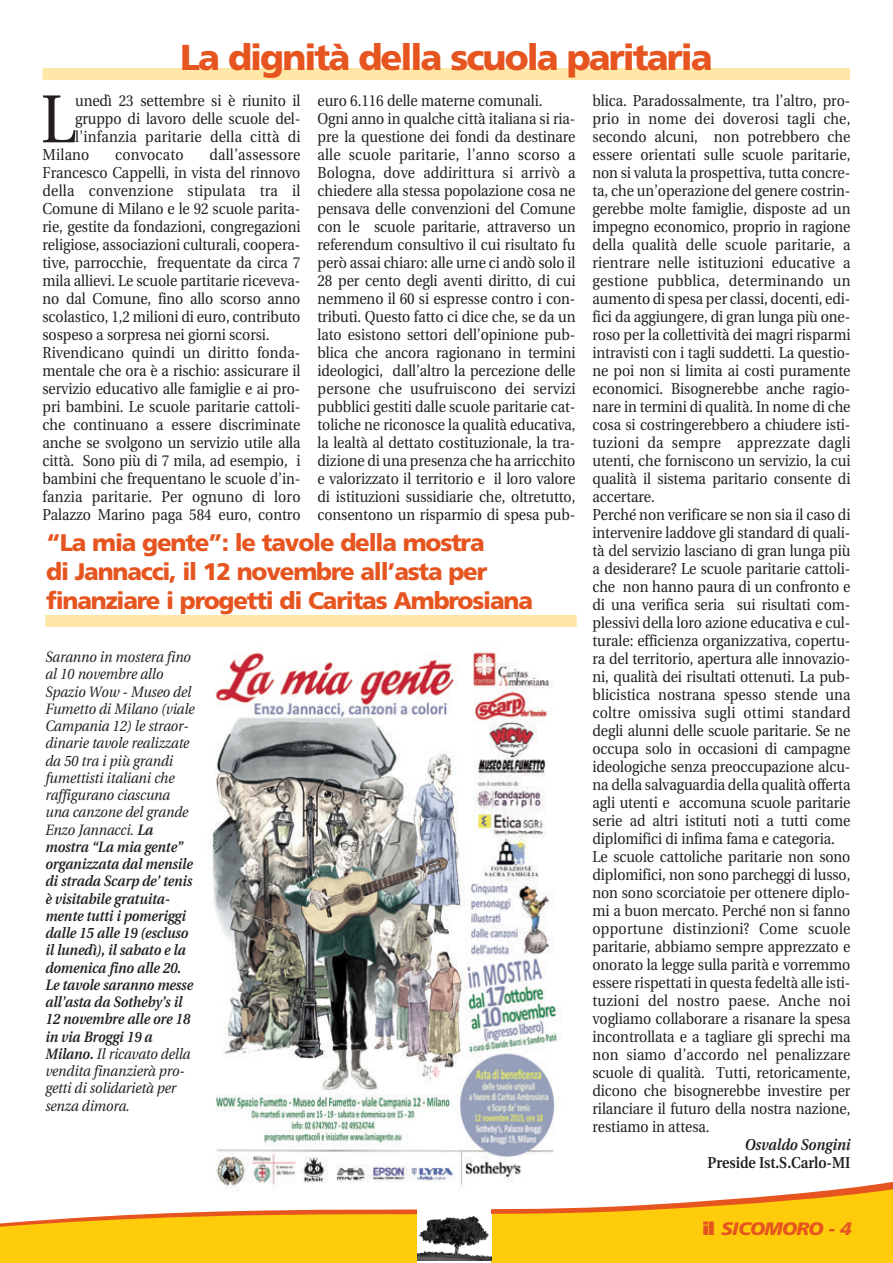
<style>
.page{position:relative;width:893px;height:1263px;background:#fff}
.page>*{position:absolute;margin:0;border:0;box-sizing:border-box;transform-origin:0 0}
.t1{font:67.8px "Utopia";color:#231f20;scale:.9 1}
.t2{font:900 36px "Frutiger";letter-spacing:-.055em;color:#e6551f}
.t3{font:900 24px/28.8px "Frutiger";letter-spacing:-.05em;color:#e6551f}
.t4{font:italic 900 18px "Frutiger";letter-spacing:-.04em;color:#e6551f;scale:1.07 1}
.t5{font:15.75px/18px "Utopia";letter-spacing:-.005em;color:#231f20;scale:.9 1}
.t6{font:15.75px "Utopia";letter-spacing:.015em;color:#231f20;scale:.9 1}
.t7{font:600 15.75px "Utopia";letter-spacing:-.005em;color:#231f20;scale:.9 1}
.t8{font:italic 600 15.75px "Utopia";letter-spacing:-.005em;color:#231f20;scale:.9 1}
.t9{font:italic 15px/17.2px "Utopia";letter-spacing:-.005em;color:#231f20;scale:.9 1}
.s1{font-weight:600}
.s2{font-style:normal}
</style>
<div class="page">
<svg style="left:0;top:1189px;width:892px;height:74px;fill:#fecc0a"></svg>
<div style="left:417px;top:1206px;width:74px;height:57px;background:#fff"></div>
<img style="left:417px;top:1216px;width:74px;height:45px">
<div style="left:43px;top:68px;width:807px;height:12px;background:#ffe7a8"></div>
<div style="left:45px;top:615px;width:532px;height:12px;background:#ffe7a8"></div>
<img style="left:200px;top:652px;width:370px;height:547px">
<h2 class="t2" style="left:180px;top:36px;width:534px">La dignità della scuola paritaria</h2>
<p class="t5" style="left:317px;top:92px;width:288px">euro 6.116 delle materne comunali.<br>Ogni anno in qualche città italiana si ria&shy;pre la questione dei fondi da destinare alle scuole paritarie, l’anno scorso a Bologna, dove addirittura si arrivò a chiedere alla stessa popolazione cosa ne pensava delle convenzioni del Comune con le scuole paritarie, attraverso un referendum consultivo il cui risultato fu però assai chiaro: alle urne ci andò solo il 28 per cento degli aventi diritto, di cui nemmeno il 60 si espresse contro i con&shy;tributi. Questo fatto ci dice che, se da un lato esistono settori dell’opinione pub&shy;blica che ancora ragionano in termini ideologici, dall’altro la percezione delle persone che usufruiscono dei servizi pubblici gestiti dalle scuole paritarie cat&shy;toliche ne riconosce la qualità educativa, la lealtà al dettato costituzionale, la tra&shy;dizione di una presenza che ha arricchito e valorizzato il territorio e il loro valore di istituzioni sussidiarie che, oltretutto, consentono un risparmio di spesa pub-</p>
<p class="t5" style="left:592px;top:92px;width:288px">blica. Paradossalmente, tra l’altro, pro&shy;prio in nome dei doverosi tagli che, secondo alcuni, non potrebbero che essere orientati sulle scuole paritarie, non si valuta la prospettiva, tutta concre&shy;ta, che un’operazione del genere costrin&shy;gerebbe molte famiglie, disposte ad un impegno economico, proprio in ragione della qualità delle scuole paritarie, a rientrare nelle istituzioni educative a gestione pubblica, determinando un aumento di spesa per classi, docenti, edi&shy;fici da aggiungere, di gran lunga più one&shy;roso per la collettività dei magri risparmi intravisti con i tagli suddetti. La questio&shy;ne poi non si limita ai costi puramente economici. Bisognerebbe anche ragio&shy;nare in termini di qualità. In nome di che cosa si costringerebbero a chiudere isti&shy;tuzioni da sempre apprezzate dagli utenti, che forniscono un servizio, la cui qualità il sistema paritario consente di accertare.<br>Perché non verificare se non sia il caso di intervenire laddove gli standard di quali&shy;tà del servizio lasciano di gran lunga più a desiderare? Le scuole paritarie cattoli&shy;che non hanno paura di un confronto e di una verifica seria sui risultati com&shy;plessivi della loro azione educativa e cul&shy;turale: efficienza organizzativa, copertu&shy;ra del territorio, apertura alle innovazio&shy;ni, qualità dei risultati ottenuti. La pub&shy;blicistica nostrana spesso stende una coltre omissiva sugli ottimi standard degli alunni delle scuole paritarie. Se ne occupa solo in occasioni di campagne ideologiche senza preoccupazione alcu&shy;na della salvaguardia della qualità offerta agli utenti e accomuna scuole paritarie serie ad altri istituti noti a tutti come diplomifici di infima fama e categoria.<br>Le scuole cattoliche paritarie non sono diplomifici, non sono parcheggi di lusso, non sono scorciatoie per ottenere diplo&shy;mi a buon mercato. Perché non si fanno opportune distinzioni? Come scuole paritarie, abbiamo sempre apprezzato e onorato la legge sulla parità e vorremmo essere rispettati in questa fedeltà alle isti&shy;tuzioni del nostro paese. Anche noi vogliamo collaborare a risanare la spesa incontrollata e a tagliare gli sprechi ma non siamo d’accordo nel penalizzare scuole di qualità. Tutti, retoricamente, dicono che bisognerebbe investire per rilanciare il futuro della nostra nazione, restiamo in attesa.</p>
<p class="t8" style="left:745px;top:1136px;width:119px">Osvaldo Songini</p>
<p class="t7" style="left:707px;top:1154px;width:160px">Preside Ist.S.Carlo-MI</p>
<h1 class="t1" style="left:41px;top:82px;width:40px">L</h1>
<p class="t5" style="left:75px;top:92px;width:252px">unedì 23 settembre si è riunito il</p>
<p class="t5" style="left:75px;top:110px;width:252px">gruppo di lavoro delle scuole del-</p>
<p class="t6" style="left:75px;top:128px;width:252px">l'infanzia paritarie della città di</p>
<p class="t5" style="left:43px;top:146px;width:54px">Milano</p>
<p class="t6" style="left:115px;top:146px;width:78px">convocato</p>
<p class="t5" style="left:43px;top:146px;width:288px;text-indent:167px">dall’assessore Francesco Cappelli, in vista del rinnovo della convenzione stipulata tra il Comune di Milano e le 92 scuole parita&shy;rie, gestite da fondazioni, congregazioni religiose, associazioni culturali, coopera&shy;tive, parrocchie, frequentate da circa 7 mila allievi. Le scuole partitarie riceveva&shy;no dal Comune, fino allo scorso anno scolastico, 1,2 milioni di euro, contributo sospeso a sorpresa nei giorni scorsi.<br>Rivendicano quindi un diritto fonda&shy;mentale che ora è a rischio: assicurare il servizio educativo alle famiglie e ai pro&shy;pri bambini. Le scuole paritarie cattoli&shy;che continuano a essere discriminate anche se svolgono un servizio utile alla città. Sono più di 7 mila, ad esempio, i bambini che frequentano le scuole d’in&shy;fanzia paritarie. Per ognuno di loro Palazzo Marino paga 584 euro, contro</p>
<h3 class="t3" style="left:46px;top:528px;width:488px">“La mia gente”: le tavole della mostra<br>di Jannacci, il 12 novembre all’asta per finanziare i progetti di Caritas Ambrosiana</h3>
<p class="t9" style="left:45px;top:649px;width:167px">Saranno in mostera fino al 10 novembre allo<br>Spazio Wow - Museo del<br>Fumetto di Milano (viale<br>Campania 12) le straor&shy;dinarie tavole realizzate da 50 tra i più grandi fumettisti italiani che raffigurano ciascuna una canzone del grande<br>Enzo Jannacci. <span class="s1">La mostra “La mia gente” organizzata dal mensile di strada Scarp de’ tenis è visitabile gratuita&shy;mente tutti i pomeriggi dalle 15 alle 19 (escluso il lunedì), il sabato e la domenica fino alle 20.<br>Le tavole saranno messe all’asta da Sotheby’s il<br>12 novembre alle ore 18 in via Broggi 19 a<br>Milano.</span> Il ricavato della vendita finanzierà pro&shy;getti di solidarietà per senza dimora.</p>
<p class="t4" style="left:702px;top:1217px;width:141px"><span class="s2">il</span> SICOMORO - 4</p>
</div>
